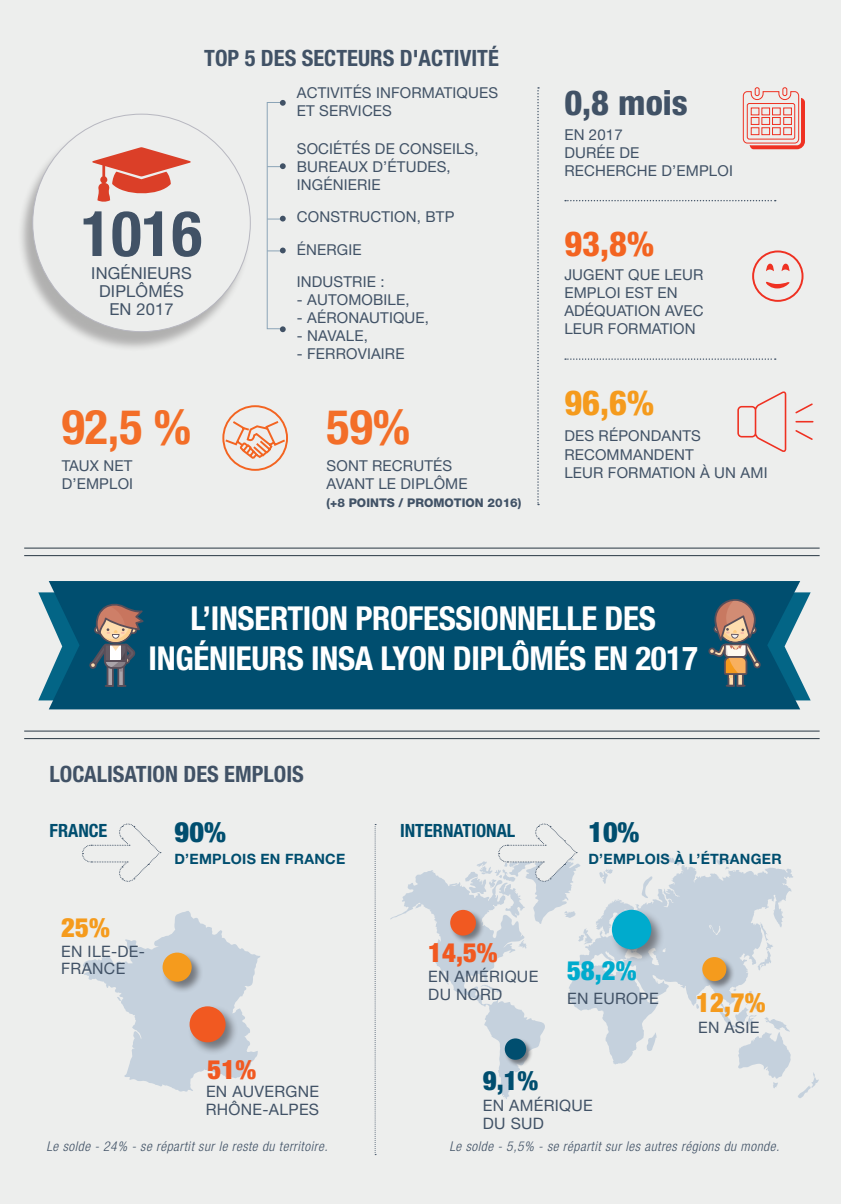
<style>
.page{position:relative;width:841px;height:1204px;background:#fff}
.page>*{position:absolute;margin:0;border:0;box-sizing:border-box;transform-origin:0 0}
.t1{font:700 condensed 63px "Helvetica Neue LT Std";color:#415266}
.t2{font:700 condensed 48px "Helvetica Neue LT Std";color:#f36e28}
.t3{font:800 condensed 34.5px "Helvetica Neue LT Std";color:#415266}
.t4{font:800 condensed 34.5px "Helvetica Neue LT Std";color:#f36421}
.t5{font:800 condensed 34.5px "Helvetica Neue LT Std";color:#f59b1d}
.t6{font:700 condensed 33px/39.6px "Helvetica Neue LT Std";letter-spacing:-.01em;color:#fff;text-align:center}
.t7{font:900 condensed 28.05px "Helvetica Neue LT Std";color:#004e6f}
.t8{font:900 condensed 26.7px "Helvetica Neue LT Std";color:#f59b1d}
.t9{font:900 condensed 26.7px "Helvetica Neue LT Std";color:#f15921}
.t10{font:900 condensed 26.7px "Helvetica Neue LT Std";color:#00abcd}
.t11{font:900 condensed 26.7px "Helvetica Neue LT Std";color:#004e6f}
.t12{font:700 condensed 22.5px "Helvetica Neue LT Std";color:#415266}
.t13{font:700 condensed 18.3px "Helvetica Neue LT Std";color:#004e6f}
.t14{font:16.5px/18px "Helvetica Neue LT Std";letter-spacing:.01em;color:#415266;text-align:center}
.t15{font:15.75px/17.9px "Helvetica Neue LT Std";letter-spacing:.02em;color:#415266}
.t16{font:15px/18px "Helvetica Neue LT Std";letter-spacing:.01em;color:#415266}
.t17{font:700 14.25px "Helvetica Neue LT Std";letter-spacing:.02em;color:#004e6f}
.t18{font:italic 300 condensed 13.5px "Helvetica Neue LT Std";letter-spacing:.04em;color:#415266}
.t19{font:800 12px "Helvetica Neue LT Std";color:#415266}
</style>
<div class="page">
<div style="left:0;top:0;width:840px;height:1203px;background:#edeeed"></div>
<div style="left:17px;top:118px;width:233px;height:233px;background:#231f20;opacity:.3"></div>
<div style="left:33px;top:114px;width:217px;height:217px;background:#edeeed;border-radius:50%"></div>
<svg style="left:38px;top:592px;width:772px;height:108px"></svg>
<div style="left:49px;top:581px;width:750px;height:128px;background:#004e6f"></div>
<svg style="left:537px;top:87px;width:2px;height:418px"></svg>
<svg style="left:565px;top:200px;width:210px;height:1px"></svg>
<svg style="left:565px;top:358px;width:210px;height:2px"></svg>
<svg style="left:92px;top:147px;width:99px;height:55px"></svg>
<hr style="left:24px;top:547px;width:795px;height:1px;background:#283743">
<hr style="left:24px;top:730px;width:795px;height:1px;background:#283743">
<hr style="left:24px;top:555px;width:795px;height:1px;background:#283743">
<hr style="left:24px;top:738px;width:795px;height:1px;background:#283743">
<svg style="left:374px;top:824px;width:2px;height:329px"></svg>
<div style="left:754px;top:87px;width:5px;height:9px;border:1px solid #ef3122;border-radius:2px"></div>
<div style="left:782px;top:87px;width:5px;height:9px;border:1px solid #ef3122;border-radius:2px"></div>
<svg style="left:742px;top:91px;width:62px;height:58px"></svg>
<svg style="left:89px;top:600px;width:54px;height:86px"></svg>
<svg style="left:707px;top:598px;width:53px;height:88px"></svg>
<svg style="left:83px;top:911px;width:177px;height:180px"></svg>
<div style="left:161px;top:951px;width:42px;height:42px;background:#231f20;opacity:.5"></div>
<div style="left:162px;top:952px;width:30px;height:29px;background:#f59b1d;border-radius:50%"></div>
<div style="left:188px;top:1004px;width:50px;height:51px;background:#231f20;opacity:.5"></div>
<div style="left:189px;top:1006px;width:36px;height:36px;background:#f15921;border-radius:50%"></div>
<svg style="left:798px;top:1072px;width:20px;height:26px"></svg>
<svg style="left:665px;top:854px;width:16px;height:10px"></svg>
<svg style="left:716px;top:859px;width:15px;height:5px"></svg>
<svg style="left:738px;top:1064px;width:51px;height:24px"></svg>
<svg style="left:592px;top:864px;width:201px;height:200px"></svg>
<div style="left:609px;top:907px;width:56px;height:56px;background:#231f20;opacity:.5"></div>
<div style="left:611px;top:909px;width:40px;height:40px;background:#00abcd;border-radius:50%"></div>
<div style="left:700px;top:955px;width:34px;height:34px;background:#231f20;opacity:.5"></div>
<div style="left:702px;top:957px;width:24px;height:24px;background:#f59b1d;border-radius:50%"></div>
<svg style="left:390px;top:823px;width:202px;height:276px"></svg>
<svg style="left:82px;top:823px;width:79px;height:59px"></svg>
<svg style="left:266px;top:100px;width:19px;height:232px"></svg>
<svg style="left:222px;top:405px;width:66px;height:66px"></svg>
<svg style="left:737px;top:391px;width:76px;height:61px"></svg>
<svg style="left:766px;top:264px;width:7px;height:7px"></svg>
<svg style="left:781px;top:264px;width:8px;height:7px"></svg>
<svg style="left:766px;top:281px;width:24px;height:7px"></svg>
<div style="left:751px;top:250px;width:52px;height:52px;border:2px solid #ef3122;border-radius:50%"></div>
<h3 class="t12" style="left:204px;top:44px;width:296px">TOP 5 DES SECTEURS D'ACTIVITÉ</h3>
<p class="t16" style="left:297px;top:83px;width:203px">ACTIVITÉS INFORMATIQUES<br>ET SERVICES</p>
<h1 class="t1" style="left:81px;top:195px;width:122px">1016</h1>
<p class="t14" style="left:91px;top:264px;width:102px">INGÉNIEURS<br>DIPLÔMÉS<br>EN 2017</p>
<h2 class="t2" style="left:62px;top:397px;width:131px">92,5 %</h2>
<p class="t16" style="left:62px;top:456px;width:73px">TAUX NET<br>D’EMPLOI</p>
<p class="t16" style="left:297px;top:139px;width:183px">SOCIÉTÉS DE CONSEILS,<br>BUREAUX D’ÉTUDES,<br>INGÉNIERIE</p>
<p class="t16" style="left:297px;top:208px;width:159px">CONSTRUCTION, BTP</p>
<p class="t16" style="left:297px;top:241px;width:66px">ÉNERGIE</p>
<p class="t16" style="left:297px;top:273px;width:89px">INDUSTRIE :</p>
<p class="t16" style="left:297px;top:291px;width:114px">- AUTOMOBILE,</p>
<p class="t16" style="left:297px;top:309px;width:134px">- AÉRONAUTIQUE,</p>
<p class="t16" style="left:297px;top:327px;width:72px">- NAVALE,</p>
<p class="t16" style="left:297px;top:345px;width:109px">- FERROVIAIRE</p>
<h2 class="t2" style="left:326px;top:397px;width:85px">59%</h2>
<p class="t16" style="left:326px;top:456px;width:142px">SONT RECRUTÉS<br>AVANT LE DIPLÔME</p>
<p class="t19" style="left:326px;top:495px;width:196px">(+8 POINTS / PROMOTION 2016)</p>
<h3 class="t3" style="left:564px;top:81px;width:125px">0,8 mois</h3>
<p class="t16" style="left:564px;top:126px;width:170px">EN 2017<br>DURÉE DE<br>RECHERCHE D’EMPLOI</p>
<h3 class="t4" style="left:564px;top:223px;width:91px">93,8%</h3>
<p class="t16" style="left:564px;top:266px;width:141px">JUGENT QUE LEUR<br>EMPLOI EST EN<br>ADÉQUATION AVEC<br>LEUR FORMATION</p>
<h3 class="t5" style="left:564px;top:381px;width:91px">96,6%</h3>
<p class="t16" style="left:564px;top:427px;width:205px">DES RÉPONDANTS<br>RECOMMANDENT<br>LEUR FORMATION À UN AMI</p>
<h3 class="t6" style="left:148px;top:598px;width:550px">L’INSERTION PROFESSIONNELLE DES<br>INGÉNIEURS INSA LYON DIPLÔMÉS EN 2017</h3>
<h3 class="t12" style="left:50px;top:760px;width:256px">LOCALISATION DES EMPLOIS</h3>
<h3 class="t7" style="left:174px;top:814px;width:53px">90%</h3>
<p class="t17" style="left:174px;top:849px;width:172px">D’EMPLOIS EN FRANCE</p>
<p class="t13" style="left:50px;top:819px;width:59px">FRANCE</p>
<p class="t13" style="left:400px;top:819px;width:117px">INTERNATIONAL</p>
<h3 class="t8" style="left:61px;top:910px;width:50px">25%</h3>
<p class="t15" style="left:61px;top:941px;width:85px">EN ILE-DE-<br>FRANCE</p>
<h3 class="t9" style="left:428px;top:935px;width:71px">14,5%</h3>
<p class="t15" style="left:428px;top:967px;width:111px">EN AMÉRIQUE<br>DU NORD</p>
<h3 class="t7" style="left:588px;top:814px;width:53px">10%</h3>
<p class="t17" style="left:588px;top:849px;width:195px">D’EMPLOIS À L’ÉTRANGER</p>
<h3 class="t10" style="left:567px;top:954px;width:71px">58,2%</h3>
<p class="t15" style="left:567px;top:988px;width:93px">EN EUROPE</p>
<h3 class="t8" style="left:696px;top:985px;width:71px">12,7%</h3>
<p class="t15" style="left:697px;top:1017px;width:63px">EN ASIE</p>
<h3 class="t9" style="left:207px;top:1052px;width:50px">51%</h3>
<h3 class="t11" style="left:482px;top:1064px;width:57px">9,1%</h3>
<p class="t15" style="left:205px;top:1082px;width:115px">EN AUVERGNE<br>RHÔNE-ALPES</p>
<p class="t18" style="left:46px;top:1138px;width:282px">Le solde - 24% - se répartit sur le reste du territoire.</p>
<p class="t18" style="left:449px;top:1138px;width:331px">Le solde - 5,5% - se répartit sur les autres régions du monde.</p>
<p class="t15" style="left:482px;top:1095px;width:111px">EN AMÉRIQUE<br>DU SUD</p>
</div>
